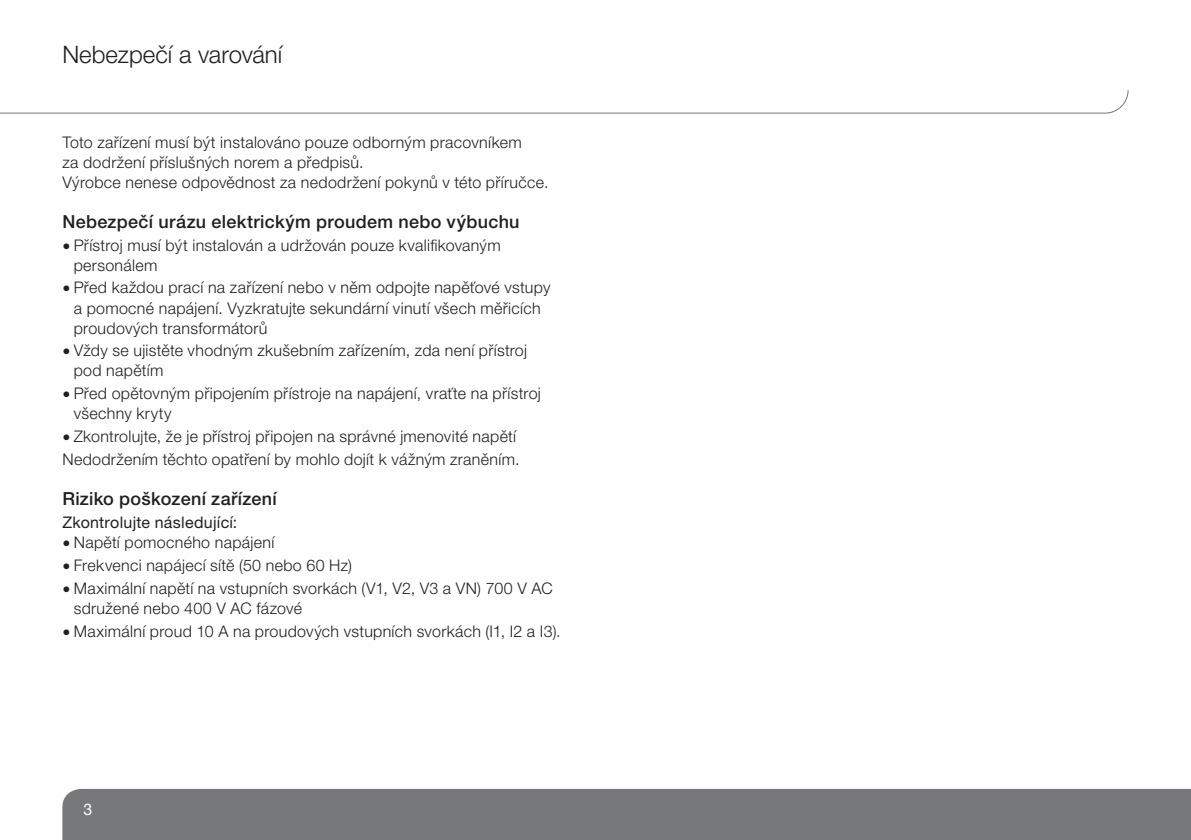
<style>
.page{position:relative;width:1191px;height:840px;background:#fff}
.page>*{position:absolute;margin:0;border:0;box-sizing:border-box;transform-origin:0 0}
.t1{font:300 24px "Helvetica Neue LT Pro";color:#231f20}
.t2{font:500 18px "Helvetica Neue LT Pro";letter-spacing:.02em;color:#231f20}
.t3{font:300 16px/20px "Helvetica Neue LT Pro";letter-spacing:.02em;color:#231f20}
.t4{font:16px "Helvetica Neue LT Pro";letter-spacing:.015em;color:#231f20}
.t5{font:16px "Helvetica Neue LT Pro";color:#fff}
.s1{font-weight:400;font-stretch:condensed}
</style>
<div class="page">
<div style="left:62px;top:788px;width:1129px;height:51px;background:#77787b"></div>
<svg style="left:0;top:90px;width:1128px;height:23px"></svg>
<h1 class="t1" style="left:62px;top:45px;width:221px">Nebezpečí a varování</h1>
<p class="t3" style="left:62px;top:134px;width:488px">Toto zařízení musí být instalováno pouze odborným pracovníkem<br>za dodržení příslušných norem a předpisů.<br>Výrobce nenese odpovědnost za nedodržení pokynů v této příručce.</p>
<p class="t2" style="left:62px;top:215px;width:459px">Nebezpečí urázu elektrickým proudem nebo výbuchu</p>
<p class="t3" style="left:74px;top:237px;width:428px;text-indent:-11px"><span class="s1">•</span> Přístroj musí být instalován a udržován pouze kvalifikovaným personálem</p>
<p class="t3" style="left:74px;top:279px;width:478px;text-indent:-11px"><span class="s1">•</span> Před každou prací na zařízení nebo v něm odpojte napěťové vstupy a pomocné napájení. Vyzkratujte sekundární vinutí všech měřicích proudových transformátorů</p>
<p class="t3" style="left:74px;top:342px;width:455px;text-indent:-11px"><span class="s1">•</span> Vždy se ujistěte vhodným zkušebním zařízením, zda není přístroj pod napětím</p>
<p class="t3" style="left:74px;top:385px;width:468px;text-indent:-11px"><span class="s1">•</span> Před opětovným připojením přístroje na napájení, vraťte na přístroj všechny kryty</p>
<p class="t3" style="left:62px;top:427px;width:458px;line-height:22.8px"><span class="s1">•</span> Zkontrolujte, že je přístroj připojen na správné jmenovité napětí<br>Nedodržením těchto opatření by mohlo dojít k vážným zraněním.</p>
<p class="t2" style="left:62px;top:492px;width:216px">Riziko poškození zařízení</p>
<p class="t4" style="left:62px;top:516px;width:176px">Zkontrolujte následující:</p>
<p class="t3" style="left:62px;top:534px;width:213px"><span class="s1">•</span> Napětí pomocného napájení</p>
<p class="t3" style="left:62px;top:556px;width:291px"><span class="s1">•</span> Frekvenci napájecí sítě (50 nebo 60 Hz)</p>
<p class="t3" style="left:74px;top:579px;width:480px;text-indent:-11px"><span class="s1">•</span> Maximální napětí na vstupních svorkách (V1, V2, V3 a VN) 700 V AC sdružené nebo 400 V AC fázové</p>
<p class="t3" style="left:62px;top:622px;width:500px"><span class="s1">•</span> Maximální proud 10 A na proudových vstupních svorkách (I1, I2 a I3).</p>
<p class="t5" style="left:83px;top:802px;width:10px">3</p>
</div>
